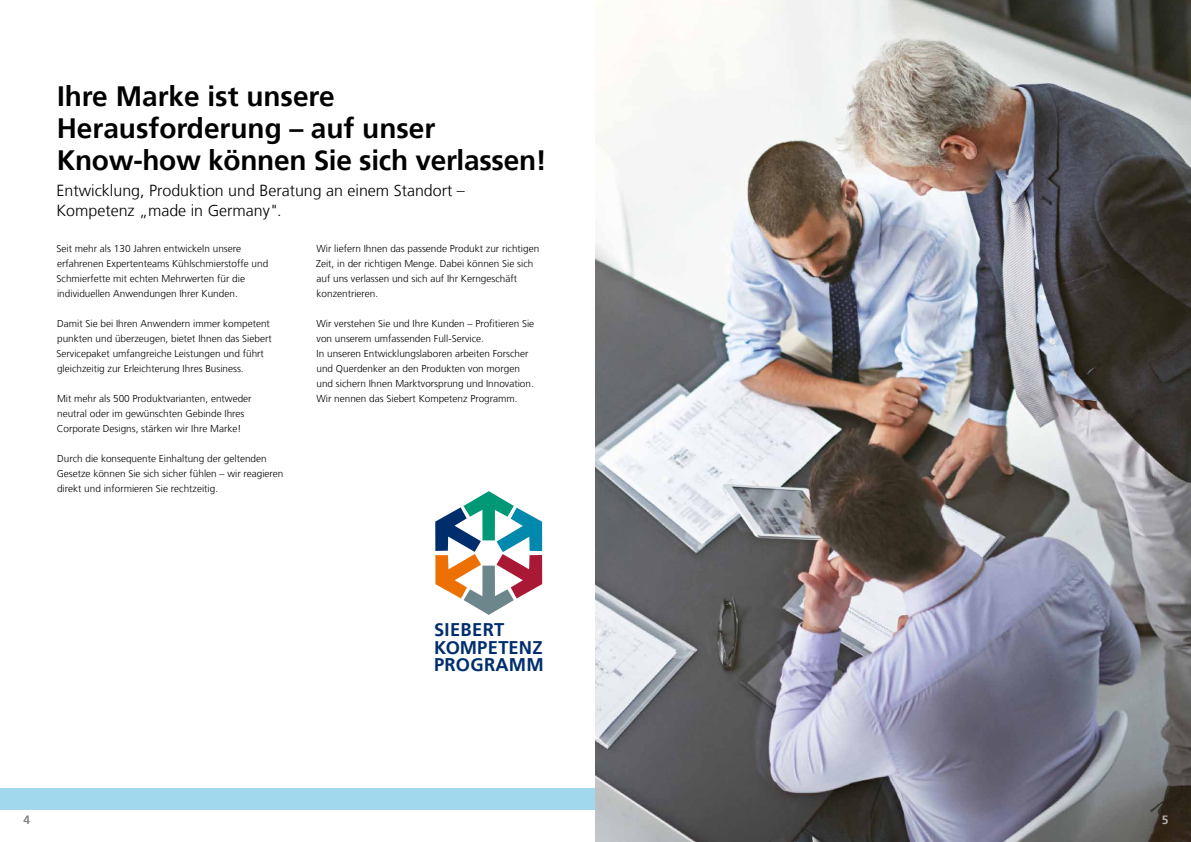
<style>
.page{position:relative;width:1191px;height:842px;background:#fff}
.page>*{position:absolute;margin:0;border:0;box-sizing:border-box;transform-origin:0 0}
.t1{font:700 28px/32px "Frutiger 65";color:#000}
.t2{font:700 18.3px/17.3px "Frutiger 65";letter-spacing:.015em;color:#002e6d}
.t3{font:300 16px/20px "Frutiger LT";color:#000}
.t4{font:700 12px "Frutiger 65";color:#878787}
.t5{font:700 12px "Frutiger 65";color:#b3b2b2}
.t6{font:300 10px/15px "Frutiger LT";color:#000}
</style>
<div class="page">
<div style="left:0;top:788px;width:595px;height:22px;background:#a2d8ee"></div>
<img style="left:595px;top:0;width:596px;height:842px">
<svg style="left:435px;top:491px;width:107px;height:124px"></svg>
<h1 class="t1" style="left:57px;top:80px;width:491px">Ihre Marke ist unsere<br>Herausforderung – auf unser<br>Know-how können Sie sich verlassen!</h1>
<h3 class="t3" style="left:56px;top:181px;width:410px">Entwicklung, Produktion und Beratung an einem Standort –<br>Kompetenz „made in Germany".</h3>
<p class="t6" style="left:57px;top:241px;width:213px">Seit mehr als 130 Jahren entwickeln unsere erfahrenen Expertenteams Kühlschmierstoffe und Schmierfette mit echten Mehrwerten für die individuellen Anwendungen Ihrer Kunden.</p>
<p class="t6" style="left:57px;top:316px;width:217px">Damit Sie bei Ihren Anwendern immer kompetent punkten und überzeugen, bietet Ihnen das Siebert Servicepaket umfangreiche Leistungen und führt gleichzeitig zur Erleichterung Ihres Business.</p>
<p class="t6" style="left:57px;top:391px;width:196px">Mit mehr als 500 Produktvarianten, entweder neutral oder im gewünschten Gebinde Ihres<br>Corporate Designs, stärken wir Ihre Marke!</p>
<p class="t6" style="left:57px;top:451px;width:228px">Durch die konsequente Einhaltung der geltenden<br>Gesetze können Sie sich sicher fühlen – wir reagieren direkt und informieren Sie rechtzeitig.</p>
<p class="t6" style="left:316px;top:241px;width:225px">Wir liefern Ihnen das passende Produkt zur richtigen Zeit, in der richtigen Menge. Dabei können Sie sich auf uns verlassen und sich auf Ihr Kerngeschäft konzentrieren.</p>
<p class="t6" style="left:316px;top:316px;width:219px">Wir verstehen Sie und Ihre Kunden – Profitieren Sie von unserem umfassenden Full-Service.<br>In unseren Entwicklungslaboren arbeiten Forscher und Querdenker an den Produkten von morgen und sichern Ihnen Marktvorsprung und Innovation.<br>Wir nennen das Siebert Kompetenz Programm.</p>
<h2 class="t2" style="left:434px;top:621px;width:111px">SIEBERT<br>KOMPETENZ<br>PROGRAMM</h2>
<p class="t4" style="left:24px;top:813px;width:8px">4</p>
<p class="t5" style="left:1161px;top:813px;width:8px">5</p>
</div>
